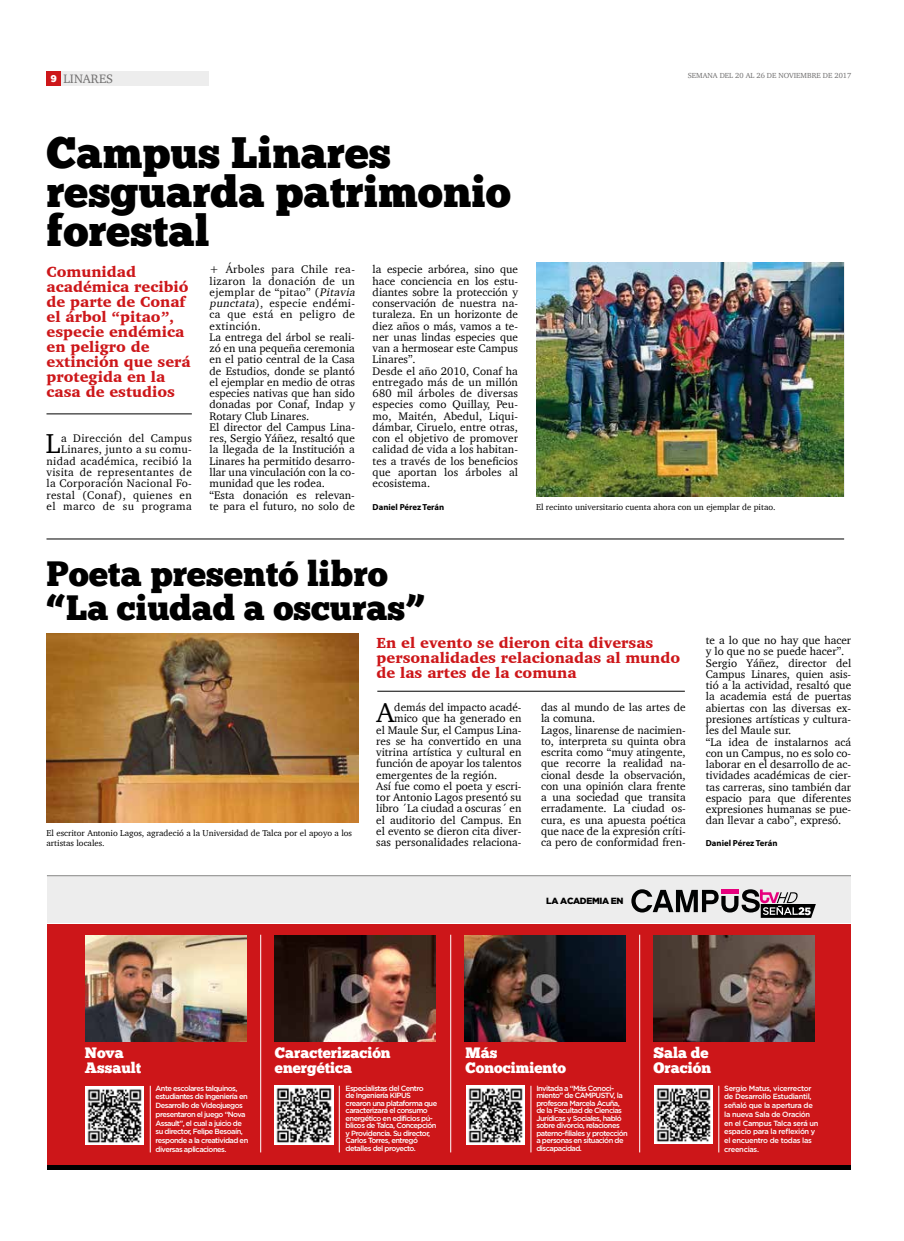
<style>
.page{position:relative;width:904px;height:1241px;background:#fff}
.page>*{position:absolute;margin:0;border:0;box-sizing:border-box;transform-origin:0 0}
.t1{font:43.75px/38.8px "Chunk Five Ex";color:#000}
.t2{font:35px/33.8px "Chunk Five Ex";color:#000}
.t3{font:28px "Charter";color:#000}
.t4{font:900 15px/15px "Charter";color:#cd171a}
.t5{font:15px/15px "Chunk Five Ex";color:#fff}
.t6{font:12.5px "Charter";color:#706f6f}
.t7{font:11.25px/11.2px "Charter";color:#000}
.t8{font:11.25px/11.2px "Charter";letter-spacing:.03em;color:#000;text-align:right}
.t9{font:900 9px "Gotham";letter-spacing:-.04em;color:#000}
.t10{font:8.75px/10.5px "Charter";color:#000}
.t11{font:700 8.75px "Myriad Pro";color:#000}
.t12{font:500 7.5px/7.5px "Gotham";letter-spacing:-.07em;color:#fff}
.t13{font:500 7.5px/8.8px "Gotham";letter-spacing:-.04em;color:#fff}
.t14{font:7.5px "Charter";color:#706f6f}
.s1{font-family:"Chunk Five Ex";font-size:10px;color:#fff}
.s2{font-style:italic}
</style>
<div class="page">
<div style="left:46px;top:71px;width:15px;height:15px;background:#cd171a"></div>
<div style="left:62px;top:71px;width:147px;height:15px;background:#ededed"></div>
<hr style="left:46px;top:413px;width:146px;height:1px;background:#000">
<hr style="left:46px;top:538px;width:798px;height:1px;background:#000">
<img style="left:536px;top:262px;width:307px;height:234px">
<img style="left:47px;top:633px;width:312px;height:189px">
<hr style="left:377px;top:691px;width:308px;height:1px;background:#000">
<div style="left:47px;top:875px;width:803px;height:47px;background:#ededed"></div>
<div style="left:47px;top:924px;width:803px;height:241px;background:#cd1619"></div>
<img style="left:86px;top:935px;width:160px;height:106px">
<img style="left:275px;top:935px;width:161px;height:106px">
<img style="left:465px;top:935px;width:161px;height:106px">
<img style="left:653px;top:935px;width:161px;height:106px">
<img style="left:654px;top:1085px;width:58px;height:58px">
<hr style="left:150px;top:1085px;width:1px;height:67px;background:#fff">
<hr style="left:339px;top:1085px;width:1px;height:67px;background:#fff">
<hr style="left:530px;top:1085px;width:1px;height:67px;background:#fff">
<hr style="left:718px;top:1085px;width:1px;height:67px;background:#fff">
<hr style="left:260px;top:934px;width:1px;height:218px;background:#fff">
<hr style="left:450px;top:934px;width:1px;height:218px;background:#fff">
<hr style="left:639px;top:934px;width:1px;height:218px;background:#fff">
<hr style="left:47px;top:1165px;width:803px;height:4px;background:#000">
<svg style="left:631px;top:889px;width:184px;height:28px"></svg>
<hr style="left:47px;top:874px;width:803px;height:2px;background:#9d9d9c">
<img style="left:466px;top:1085px;width:58px;height:58px">
<img style="left:275px;top:1085px;width:58px;height:58px">
<img style="left:85px;top:1086px;width:58px;height:57px">
<p class="t6" style="left:51px;top:68px;width:64px"><span class="s1">9</span> LINARES</p>
<p class="t14" style="left:687px;top:69px;width:165px">SEMANA DEL 20 AL 26 DE NOVIEMBRE DE 2017</p>
<h1 class="t1" style="left:46px;top:132px;width:466px">Campus Linares resguarda patrimonio forestal</h1>
<h3 class="t4" style="left:46px;top:264px;width:146px">Comunidad académica recibió de parte de Conaf el árbol “pitao”, especie endémica en peligro de extinción que será protegida en la casa de estudios</h3>
<p class="t8" style="left:46px;top:432px;width:147px">a Dirección del Campus<br>Linares, junto a su comu&shy;nidad académica, recibió la visita de representantes de la Corporación Nacional Fo&shy;restal (Conaf), quienes en el marco de su programa</p>
<h3 class="t3" style="left:46px;top:419px;width:16px">L</h3>
<p class="t7" style="left:209px;top:264px;width:150px">+ Árboles para Chile rea&shy;lizaron la donación de un ejemplar de “pitao” (<span class="s2">Pitavia punctata</span>), especie endémi&shy;ca que está en peligro de extinción.<br>La entrega del árbol se reali&shy;zó en una pequeña ceremonia en el patio central de la Casa de Estudios, donde se plantó el ejemplar en medio de otras especies nativas que han sido donadas por Conaf, Indap y<br>Rotary Club Linares.<br>El director del Campus Lina&shy;res, Sergio Yáñez, resaltó que la llegada de la Institución a<br>Linares ha permitido desarro&shy;llar una vinculación con la co&shy;munidad que les rodea.<br>“Esta donación es relevan&shy;te para el futuro, no solo de</p>
<p class="t7" style="left:372px;top:264px;width:147px">la especie arbórea, sino que hace conciencia en los estu&shy;diantes sobre la protección y conservación de nuestra na&shy;turaleza. En un horizonte de diez años o más, vamos a te&shy;ner unas lindas especies que van a hermosear este Campus<br>Linares”.<br>Desde el año 2010, Conaf ha entregado más de un millón<br>680 mil árboles de diversas especies como Quillay, Peu&shy;mo, Maitén, Abedul, Liqui&shy;dámbar, Ciruelo, entre otras, con el objetivo de promover calidad de vida a los habitan&shy;tes a través de los beneficios que aportan los árboles al ecosistema.</p>
<p class="t11" style="left:372px;top:501px;width:73px">Daniel Pérez Terán</p>
<p class="t10" style="left:536px;top:501px;width:241px">El recinto universitario cuenta ahora con un ejemplar de pitao.</p>
<h2 class="t2" style="left:46px;top:556px;width:380px">Poeta presentó libro “La ciudad a oscuras”</h2>
<p class="t10" style="left:47px;top:827px;width:307px">El escritor Antonio Lagos, agradeció a la Universidad de Talca por el apoyo a los artistas locales.</p>
<h3 class="t4" style="left:376px;top:634px;width:305px">En el evento se dieron cita diversas personalidades relacionadas al mundo de las artes de la comuna</h3>
<h3 class="t3" style="left:376px;top:688px;width:19px">A</h3>
<p class="t7" style="left:394px;top:701px;width:129px">demás del impacto acadé-</p>
<p class="t7" style="left:394px;top:712px;width:129px">mico que ha generado en</p>
<p class="t7" style="left:376px;top:724px;width:147px">el Maule Sur, el Campus Lina-</p>
<p class="t7" style="left:376px;top:735px;width:147px">res se ha convertido en una</p>
<p class="t7" style="left:376px;top:746px;width:147px">vitrina artística y cultural en</p>
<p class="t7" style="left:376px;top:757px;width:147px">función de apoyar los talentos</p>
<p class="t7" style="left:376px;top:769px;width:122px">emergentes de la región.</p>
<p class="t7" style="left:376px;top:780px;width:147px">Así fue como el poeta y escri-</p>
<p class="t7" style="left:376px;top:791px;width:147px">tor Antonio Lagos presentó su</p>
<p class="t7" style="left:376px;top:802px;width:147px">libro ´La ciudad a oscuras´ en</p>
<p class="t7" style="left:376px;top:814px;width:147px">el auditorio del Campus. En</p>
<p class="t7" style="left:376px;top:825px;width:147px">el evento se dieron cita diver-</p>
<p class="t7" style="left:376px;top:836px;width:147px">sas personalidades relaciona-</p>
<p class="t7" style="left:541px;top:701px;width:146px">das al mundo de las artes de la comuna.<br>Lagos, linarense de nacimien&shy;to, interpreta su quinta obra escrita como “muy atingente, que recorre la realidad na&shy;cional desde la observación, con una opinión clara frente a una sociedad que transita erradamente. La ciudad os&shy;cura, es una apuesta poética que nace de la expresión críti&shy;ca pero de conformidad fren-</p>
<p class="t9" style="left:546px;top:895px;width:79px">LA ACADEMIA EN</p>
<p class="t7" style="left:706px;top:634px;width:147px">te a lo que no hay que hacer y lo que no se puede hacer”.<br>Sergio Yáñez, director del<br>Campus Linares, quien asis&shy;tió a la actividad, resaltó que la academia está de puertas abiertas con las diversas ex&shy;presiones artísticas y cultura&shy;les del Maule sur.<br>“La idea de instalarnos acá con un Campus, no es solo co&shy;laborar en el desarrollo de ac&shy;tividades académicas de cier&shy;tas carreras, sino también dar espacio para que diferentes expresiones humanas se pue&shy;dan llevar a cabo”, expresó.</p>
<p class="t11" style="left:706px;top:837px;width:73px">Daniel Pérez Terán</p>
<h3 class="t5" style="left:85px;top:1044px;width:58px">Nova<br>Assault</h3>
<h3 class="t5" style="left:275px;top:1044px;width:117px">Caracterización energética</h3>
<h3 class="t5" style="left:465px;top:1044px;width:102px">Más<br>Conocimiento</h3>
<h3 class="t5" style="left:653px;top:1044px;width:59px">Sala de<br>Oración</h3>
<p class="t12" style="left:155px;top:1083px;width:94px;line-height:8.8px">Ante escolares talquinos, estudiantes de Ingeniería en<br>Desarrollo de Videojuegos presentaron el juego “Nova<br>Assault”, el cual a juicio de su director, Felipe Besoaín, responde a la creatividad en diversas aplicaciones.</p>
<p class="t12" style="left:345px;top:1083px;width:93px">Especialistas del Centro<br>de Ingeniería KIPUS crearon una plataforma que caracterizará el consumo energético en edificios pú&shy;blicos de Talca, Concepción y Providencia. Su director,<br>Carlos Torres, entregó detalles del proyecto.</p>
<p class="t12" style="left:536px;top:1083px;width:93px">Invitada a “Más Conoci&shy;miento” de CAMPUSTV, la profesora Marcela Acuña, de la Facultad de Ciencias<br>Jurídicas y Sociales, habló sobre divorcio, relaciones paterno-filiales y protección a personas en situación de discapacidad.</p>
<p class="t13" style="left:724px;top:1083px;width:96px">Sergio Matus, vicerrector de Desarrollo Estudiantil, señaló que la apertura de la nueva Sala de Oración en el Campus Talca será un espacio para la reflexión y el encuentro de todas las creencias.</p>
</div>
